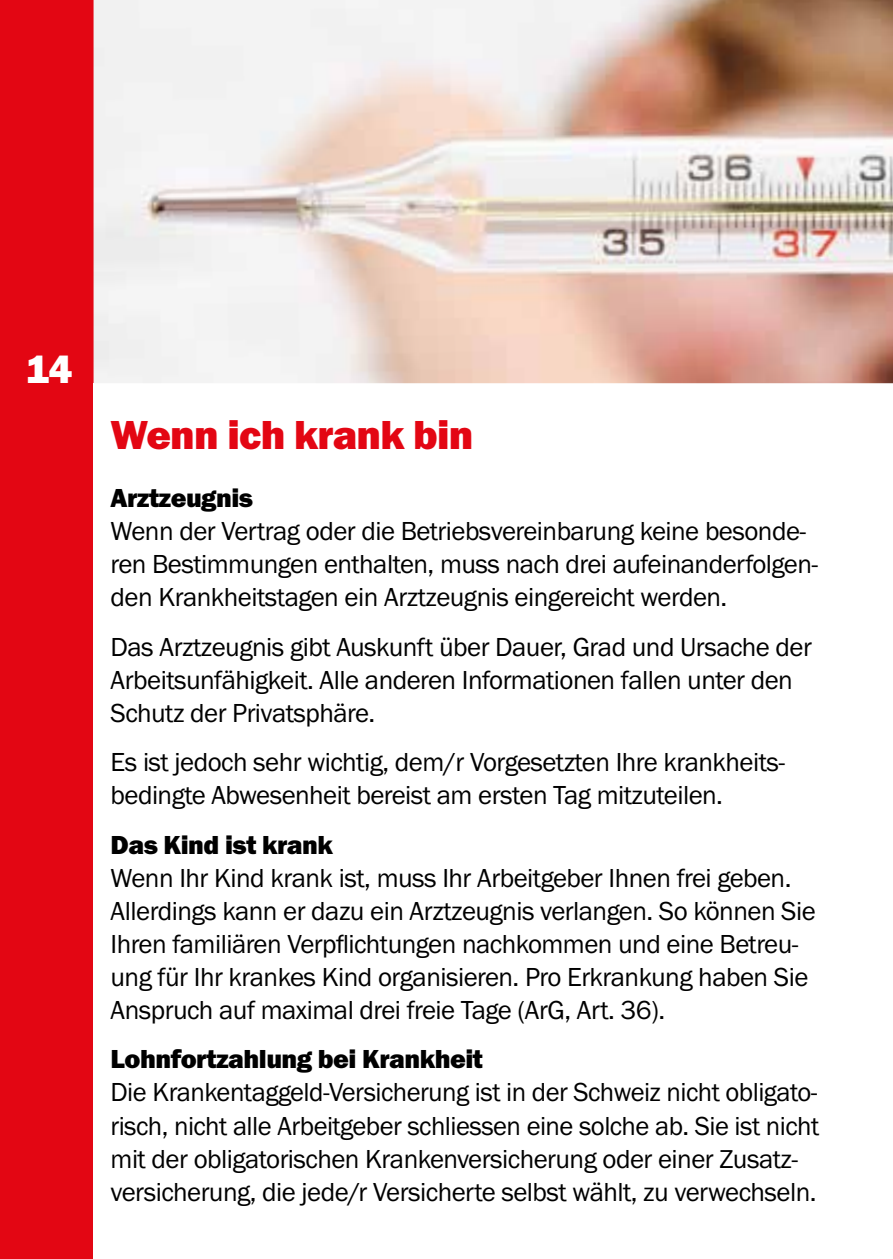
<style>
.page{position:relative;width:893px;height:1259px;background:#e30613}
.page>*{position:absolute;margin:0;border:0;box-sizing:border-box;transform-origin:0 0}
.t1{font:42px "Franklin Got URWT Hea";letter-spacing:-.02em;color:#e30613}
.t2{font:40.5px "Franklin Got URWT Hea";color:#fff}
.t3{font:27px/33px "Franklin Got URWT Boo";letter-spacing:-.02em;color:#000}
.t4{font:27px "Franklin Got URWT Hea";letter-spacing:-.02em;color:#000}
</style>
<div class="page">
<div style="left:94px;top:383px;width:799px;height:876px;background:#fff"></div>
<img style="left:94px;top:0;width:799px;height:383px">
<h2 class="t2" style="left:26px;top:346px;width:48px">14</h2>
<h1 class="t1" style="left:111px;top:410px;width:364px">Wenn ich krank bin</h1>
<p class="t4" style="left:111px;top:482px;width:144px">Arztzeugnis</p>
<p class="t3" style="left:111px;top:515px;width:709px">Wenn der Vertrag oder die Betriebsvereinbarung keine besonde&shy;ren Bestimmungen enthalten, muss nach drei aufeinanderfolgen&shy;den Krankheitstagen ein Arztzeugnis eingereicht werden.</p>
<p class="t3" style="left:111px;top:631px;width:703px">Das Arztzeugnis gibt Auskunft über Dauer, Grad und Ursache der<br>Arbeitsunfähigkeit. Alle anderen Informationen fallen unter den<br>Schutz der Privatsphäre.</p>
<p class="t3" style="left:111px;top:746px;width:676px">Es ist jedoch sehr wichtig, dem/r Vorgesetzten Ihre krankheits&shy;bedingte Abwesenheit bereist am ersten Tag mitzuteilen.</p>
<p class="t4" style="left:111px;top:829px;width:224px">Das Kind ist krank</p>
<p class="t3" style="left:111px;top:861px;width:707px">Wenn Ihr Kind krank ist, muss Ihr Arbeitgeber Ihnen frei geben.<br>Allerdings kann er dazu ein Arztzeugnis verlangen. So können Sie Ihren familiären Verpflichtungen nachkommen und eine Betreu&shy;ung für Ihr krankes Kind organisieren. Pro Erkrankung haben Sie Anspruch auf maximal drei freie Tage (ArG, Art. 36).</p>
<p class="t4" style="left:111px;top:1043px;width:374px">Lohnfortzahlung bei Krankheit</p>
<p class="t3" style="left:111px;top:1076px;width:710px">Die Krankentaggeld-Versicherung ist in der Schweiz nicht obligato&shy;risch, nicht alle Arbeitgeber schliessen eine solche ab. Sie ist nicht mit der obligatorischen Krankenversicherung oder einer Zusatz&shy;versicherung, die jede/r Versicherte selbst wählt, zu verwechseln.</p>
</div>
